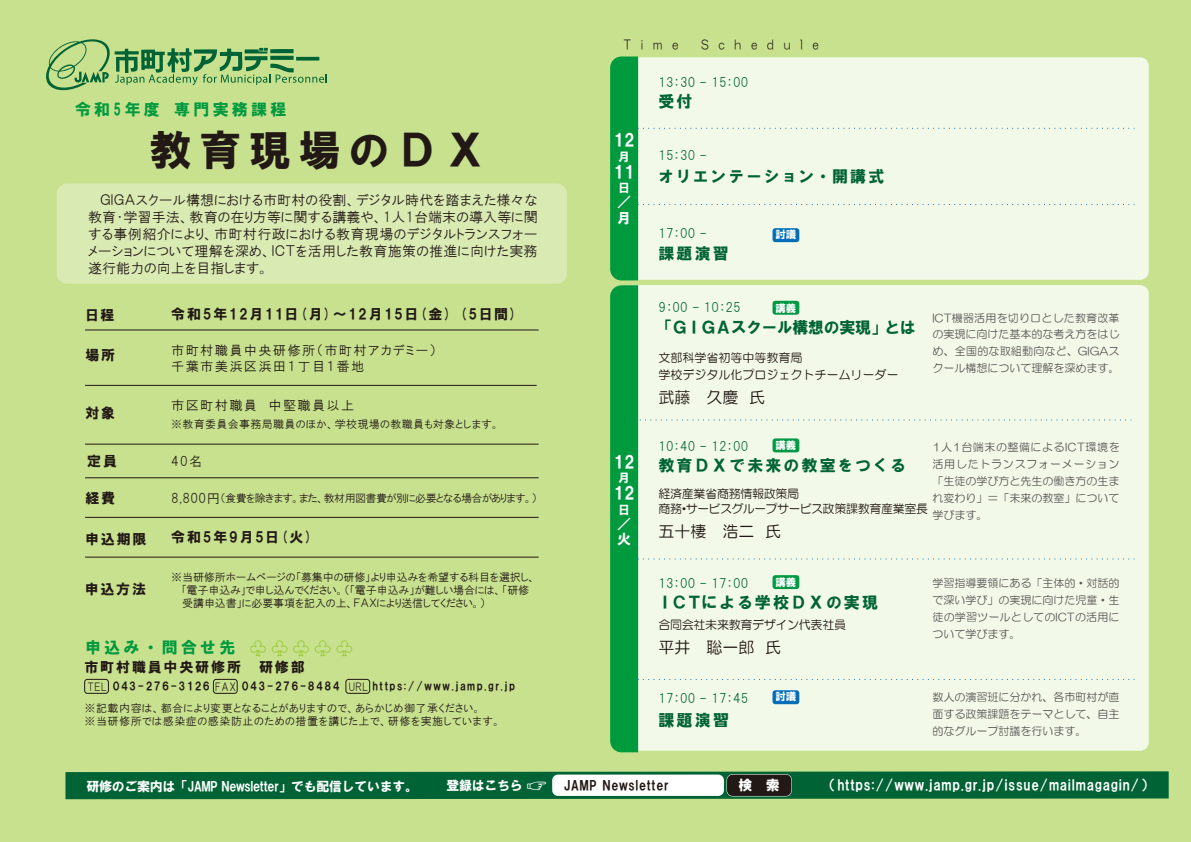
<style>
.page{position:relative;width:1191px;height:842px;background:#c7e18f}
.page>*{position:absolute;margin:0;border:0;box-sizing:border-box;transform-origin:0 0}
.t1{font:42px "HG Soei Kakugothic UB";letter-spacing:.18em;color:#221815}
.t2{font:17px "HGP Soei Kakugothic UB";color:#fff}
.t3{font:16px "HG Soei Kakugothic UB";letter-spacing:.105em;color:#006335}
.t4{font:16px "HG Soei Kakugothic UB";letter-spacing:.2em;color:#009a3e}
.t5{font:16px "HG Maru Gothic MPRO";color:#221815}
.t6{font:16px "HG Soei Kakugothic UB";letter-spacing:-.04em;color:#006335}
.t7{font:16px "DH Gothic EB WINP RKSJ H";color:#006335}
.t8{font:14px/17px "HGP Gothic M";letter-spacing:.02em;color:#221815;text-align:justify}
.t9{font:14px "HGS Soei Kakugothic UB";letter-spacing:.05em;color:#fff}
.t10{font:14px "HGS Soei Kakugothic UB";letter-spacing:.125em;color:#221815}
.t11{font:14px "HGS Soei Kakugothic UB";letter-spacing:.105em;color:#221815}
.t12{font:14px/15.4px "HGP Soei Kakugothic UB";color:#fff}
.t13{font:13.2px/15.8px "HGP Gothic M";letter-spacing:.1em;color:#221815}
.t14{font:13px "HGP Gothic M";color:#006335}
.t15{font:13px "HGS Soei Kakugothic UB";letter-spacing:-.025em;color:#fff}
.t16{font:13px "HGS Soei Kakugothic UB";letter-spacing:.05em;color:#221815}
.t17{font:12.5px "HG Maru Gothic MPRO";letter-spacing:1em;color:#221815;scale:.8 1}
.t18{font:12px/14.4px "HG Maru Gothic MPRO";letter-spacing:-.025em;color:#221815}
.t19{font:12px/17px "HG Maru Gothic MPRO";color:#221815}
.t20{font:12px "HGP Soei Kakugothic UB";color:#fff}
.t21{font:11px/17px "HG Maru Gothic MPRO";color:#595757;text-align:justify}
.t22{font:11px/13.2px "HGP Gothic M";letter-spacing:.03em;color:#221815;text-align:justify}
.t23{font:11px/13.2px "HGP Gothic M";letter-spacing:.05em;color:#221815}
.t24{font:11px "HGS Soei Kakugothic UB";letter-spacing:.125em;color:#221815}
.t25{font:11px "HGP Gothic M";letter-spacing:-.05em;color:#221815}
.t26{font:10.5px "HG Soei Kakugothic UB";color:#fff}
.s1{font-size:13.2px}
.s2{font-family:"Koz Go Pr 6 N";font-size:18px;color:#8fc31f}
.s3{font-family:"HGP Gothic M"}
.s4{color:#fff}
.s5{font-size:20px;color:#fff}
</style>
<div class="page">
<div style="left:612px;top:57px;width:536px;height:223px;background:#f3f9e8;border-radius:9px"></div>
<div style="left:612px;top:285px;width:536px;height:466px;background:#f3f9e8;border-radius:9px"></div>
<svg style="left:46px;top:39px;width:281px;height:52px"></svg>
<div style="left:84px;top:679px;width:25px;height:14px;border:1px solid #221815;border-radius:3px"></div>
<div style="left:213px;top:679px;width:24px;height:14px;border:1px solid #221815;border-radius:3px"></div>
<div style="left:346px;top:679px;width:24px;height:14px;border:1px solid #221815;border-radius:3px"></div>
<svg style="left:65px;top:771px;width:1103px;height:28px;background:#076838"></svg>
<div style="left:552px;top:774px;width:172px;height:22px;background:#fff;border-radius:6px"></div>
<div style="left:726px;top:774px;width:66px;height:22px;border:1px solid #fff;border-radius:6px"></div>
<div style="left:727px;top:774px;width:64px;height:22px;background:#221815;border-radius:6px"></div>
<svg style="left:610px;top:57px;width:525px;height:695px"></svg>
<div style="left:57px;top:184px;width:510px;height:100px;background:#d9eab3;border-radius:10px"></div>
<hr style="left:85px;top:330px;width:453px;height:1px;background:#221815">
<hr style="left:85px;top:557px;width:453px;height:1px;background:#221815">
<hr style="left:85px;top:444px;width:453px;height:1px;background:#221815">
<hr style="left:85px;top:478px;width:453px;height:1px;background:#221815">
<hr style="left:85px;top:517px;width:453px;height:1px;background:#221815">
<hr style="left:85px;top:385px;width:451px;height:1px;background:#221815">
<p class="t17" style="left:624px;top:38px;width:69px">Time</p>
<p class="t17" style="left:701px;top:38px;width:148px">Schedule</p>
<h3 class="t4" style="left:75px;top:102px;width:213px">令和5年度 専門実務課程</h3>
<h1 class="t1" style="left:150px;top:129px;width:338px">教育現場のＤＸ</h1>
<p class="t8" style="left:88px;top:192px;width:451px;text-indent:12px">ＧＩＧＡスクール構想における市町村の役割、デジタル時代を踏まえた様々な教育・学習手法、教育の在り方等に関する講義や、1人1台端末の導入等に関する事例紹介により、市町村行政における教育現場のデジタルトランスフォーメーションについて理解を深め、ＩＣＴを活用した教育施策の推進に向けた実務遂行能力の向上を目指します。</p>
<p class="t10" style="left:85px;top:308px;width:31px">日程</p>
<p class="t11" style="left:171px;top:307px;width:348px">令和5年12月11日(月)～12月15日(金) (5日間)</p>
<p class="t10" style="left:85px;top:348px;width:31px">場所</p>
<p class="t13" style="left:171px;top:342px;width:266px">市町村職員中央研修所（市町村アカデミー）千葉市美浜区浜田１丁目１番地</p>
<p class="t10" style="left:85px;top:406px;width:31px">対象</p>
<p class="t13" style="left:171px;top:397px;width:185px">市区町村職員　中堅職員以上</p>
<p class="t22" style="left:171px;top:418px;width:330px">※教育委員会事務局職員のほか、学校現場の教職員も対象とします。</p>
<p class="t10" style="left:87px;top:453px;width:31px">定員</p>
<p class="t13" style="left:171px;top:454px;width:33px">40名</p>
<p class="t10" style="left:85px;top:491px;width:31px">経費</p>
<p class="t25" style="left:171px;top:493px;width:374px"><span class="s1">8,800円</span>（食費を除きます。また、教材用図書費が別に必要となる場合があります。）　</p>
<p class="t10" style="left:85px;top:531px;width:63px">申込期限</p>
<p class="t10" style="left:171px;top:530px;width:143px">令和5年9月5日(火)</p>
<p class="t10" style="left:85px;top:582px;width:63px">申込方法</p>
<p class="t22" style="left:182px;top:570px;width:356px;text-indent:-11px">※当研修所ホームページの「募集中の研修」より申込みを希望する科目を選択し、｢電子申込み｣で申し込んでください。（「電子申込み」が難しい場合には、「研修　受講申込書」に必要事項を記入の上、ＦＡＸにより送信してください。）</p>
<h3 class="t4" style="left:85px;top:639px;width:270px">申込み・問合せ先 <span class="s2">♧♧♧♧♧</span></h3>
<p class="t10" style="left:84px;top:660px;width:222px">市町村職員中央研修所　研修部</p>
<p class="t24" style="left:87px;top:680px;width:429px"><span class="s3">TEL</span> 043-276-3126 <span class="s3">FAX</span> 043-276-8484 <span class="s3">URL</span> https://www.jamp.gr.jp</p>
<p class="t23" style="left:85px;top:701px;width:418px">※記載内容は、都合により変更となることがありますので、あらかじめ御了承ください。<br>※当研修所では感染症の感染防止のための措置を講じた上で、研修を実施しています。</p>
<h2 class="t2" style="left:613px;top:132px;width:23px">12</h2>
<p class="t20" style="left:618px;top:151px;width:11px">月</p>
<h2 class="t2" style="left:613px;top:163px;width:23px">11</h2>
<p class="t20" style="left:618px;top:182px;width:12px">日</p>
<p class="t12" style="left:617px;top:194px;width:15px">／月</p>
<h2 class="t2" style="left:613px;top:453px;width:23px">12</h2>
<p class="t20" style="left:618px;top:472px;width:11px">月</p>
<h2 class="t2" style="left:613px;top:484px;width:23px">12</h2>
<p class="t20" style="left:618px;top:503px;width:12px">日</p>
<p class="t12" style="left:617px;top:516px;width:15px">／火</p>
<p class="t14" style="left:658px;top:76px;width:91px">13：30 - 15：00</p>
<h3 class="t3" style="left:658px;top:93px;width:36px">受付</h3>
<p class="t14" style="left:658px;top:149px;width:50px">15：30 -</p>
<h3 class="t3" style="left:658px;top:168px;width:228px">オリエンテーション・開講式</h3>
<p class="t14" style="left:658px;top:227px;width:50px">17：00 -</p>
<h3 class="t3" style="left:658px;top:246px;width:72px">課題演習</h3>
<p class="t26" style="left:775px;top:229px;width:22px">討議</p>
<p class="t14" style="left:658px;top:301px;width:84px">9：00 - 10：25</p>
<h3 class="t6" style="left:657px;top:319px;width:260px">「ＧＩＧＡスクール構想の実現」とは</h3>
<p class="t19" style="left:658px;top:349px;width:241px">文部科学省初等中等教育局<br>学校デジタル化プロジェクトチームリーダー</p>
<h3 class="t5" style="left:658px;top:389px;width:108px">武藤　久慶 氏</h3>
<p class="t26" style="left:775px;top:303px;width:22px">講義</p>
<p class="t21" style="left:932px;top:309px;width:189px">ICT機器活用を切り口とした教育改革の実現に向けた基本的な考え方をはじめ、全国的な取組動向など、GIGAスクール構想について理解を深めます。</p>
<p class="t26" style="left:775px;top:440px;width:22px">講義</p>
<p class="t14" style="left:658px;top:440px;width:91px">10：40 - 12：00</p>
<h3 class="t3" style="left:658px;top:457px;width:249px">教育ＤＸで未来の教室をつくる</h3>
<p class="t21" style="left:932px;top:438px;width:189px">1人1台端末の整備によるICT環境を活用したトランスフォーメーション「生徒の学び方と先生の働き方の生まれ変わり」＝「未来の教室」について学びます。</p>
<p class="t18" style="left:658px;top:487px;width:271px">経済産業省商務情報政策局<br>商務・サービスグループサービス政策課教育産業室長</p>
<h3 class="t5" style="left:658px;top:523px;width:124px">五十棲　浩二 氏</h3>
<p class="t26" style="left:775px;top:577px;width:22px">講義</p>
<p class="t14" style="left:658px;top:577px;width:91px">13：00 - 17：00</p>
<h3 class="t3" style="left:657px;top:595px;width:222px">ＩＣＴによる学校ＤＸの実現</h3>
<p class="t18" style="left:658px;top:617px;width:189px">合同会社未来教育デザイン代表社員</p>
<h3 class="t5" style="left:658px;top:639px;width:124px">平井　聡一郎 氏</h3>
<p class="t14" style="left:658px;top:691px;width:91px">17：00 - 17：45</p>
<h3 class="t7" style="left:658px;top:713px;width:72px">課題演習</h3>
<p class="t26" style="left:775px;top:691px;width:22px">討議</p>
<p class="t21" style="left:932px;top:575px;width:189px">学習指導要領にある「主体的・対話的で深い学び」の実現に向けた児童・生徒の学習ツールとしてのICTの活用について学びます。</p>
<p class="t21" style="left:932px;top:688px;width:188px">数人の演習班に分かれ、各市町村が直面する政策課題をテーマとして、自主的なグループ討議を行います。</p>
<p class="t15" style="left:87px;top:780px;width:333px">研修のご案内は「JAMP Newsletter」でも配信しています。</p>
<p class="t16" style="left:446px;top:779px;width:223px"><span class="s4">登録はこちら</span> <span class="s5">☞</span> JAMP Newsletter</p>
<p class="t9" style="left:738px;top:778px;width:43px">検　索</p>
<p class="t9" style="left:822px;top:778px;width:333px">（https://www.jamp.gr.jp/issue/mailmagagin/）</p>
</div>
